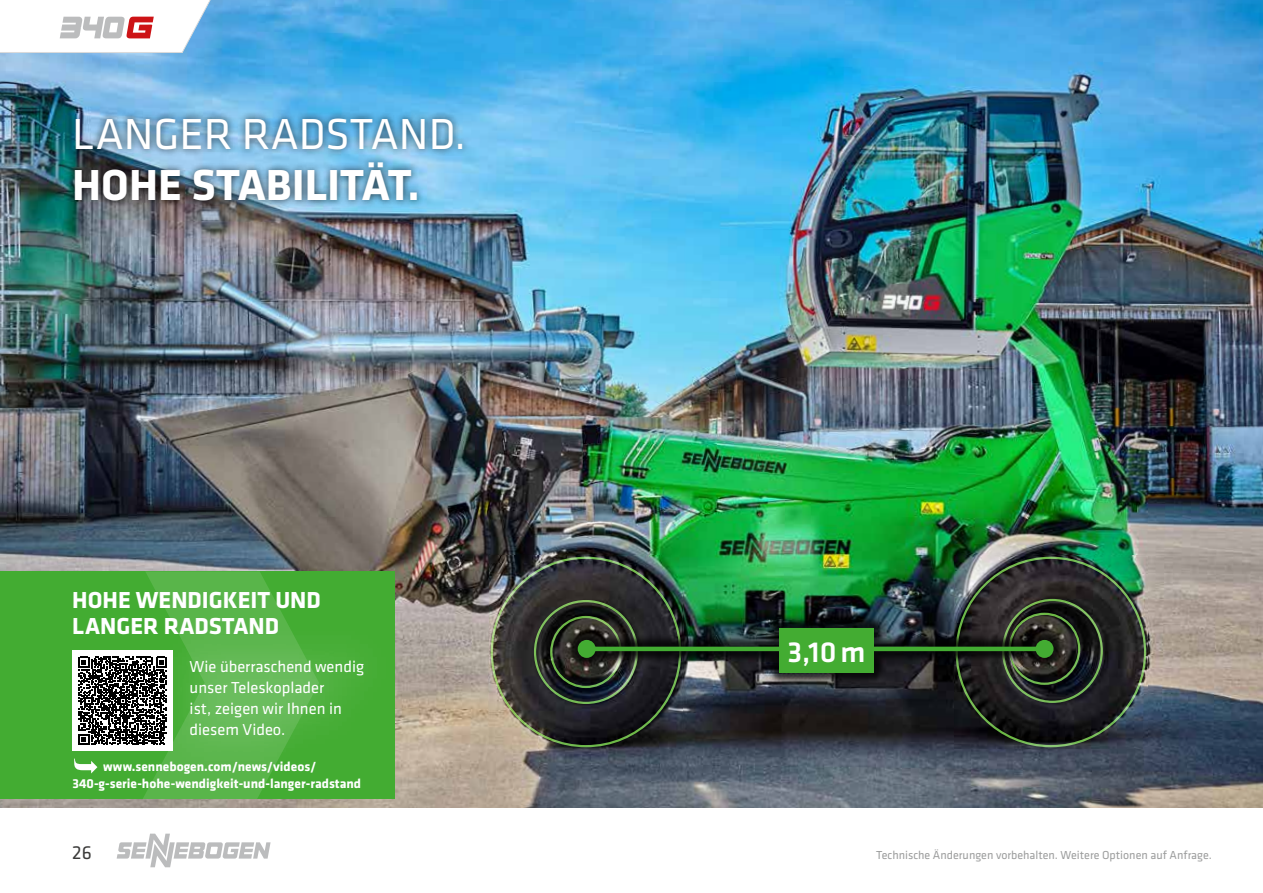
<style>
.page{position:relative;width:1263px;height:893px;background:#fff}
.page>*{position:absolute;margin:0;border:0;box-sizing:border-box;transform-origin:0 0}
.t1{font:45px "Klavika Basic";color:#fff}
.t2{font:700 45px "Klavika Basic";color:#fff}
.t3{font:500 30px "Klavika Basic";color:#fff}
.t4{font:700 24px/26.2px "Klavika Basic";color:#fff}
.t5{font:19.5px "Klavika Basic";color:#3b3b3a}
.t6{font:16.5px/21px "Klavika Basic";color:#fff}
.t7{font:700 13.5px/16.8px "Klavika Basic";color:#fff}
.t8{font:12px "Klavika Basic";color:#9c9d9d}
</style>
<div class="page">
<svg style="left:117px;top:834px;width:154px;height:33px"></svg>
<img style="left:0;top:0;width:1263px;height:808px">
<div style="left:0;top:571px;width:394px;height:228px;background:#43ac32"></div>
<div style="left:565px;top:615px;width:501px;height:71px;background:#000;opacity:.75"></div>
<hr style="left:587px;top:647px;width:457px;height:4px;background:#43ac32">
<div style="left:578px;top:640px;width:18px;height:18px;background:#43ac32;border-radius:50%"></div>
<div style="left:1035px;top:640px;width:18px;height:18px;background:#43ac32;border-radius:50%"></div>
<div style="left:779px;top:628px;width:94px;height:45px;background:#43ac32"></div>
<div style="left:67px;top:110px;width:403px;height:98px;background:#000;opacity:.75"></div>
<div style="left:155px;top:625px;width:243px;height:147px;background:#fff;opacity:.75"></div>
<svg style="left:74px;top:571px;width:245px;height:228px"></svg>
<svg style="left:0;top:0;width:219px;height:54px"></svg>
<h1 class="t1" style="left:72px;top:104px;width:395px">LANGER RADSTAND.</h1>
<h1 class="t2" style="left:72px;top:152px;width:349px">HOHE STABILITÄT.</h1>
<h3 class="t4" style="left:72px;top:585px;width:250px">HOHE WENDIGKEIT UND<br>LANGER RADSTAND</h3>
<p class="t6" style="left:190px;top:655px;width:176px">Wie überraschend wendig unser Teleskoplader<br>ist, zeigen wir Ihnen in diesem Video.</p>
<p class="t7" style="left:72px;top:757px;width:290px;text-indent:31px">www.sennebogen.com/news/videos/<br>340-g-serie-hohe-wendigkeit-und-langer-radstand</p>
<h3 class="t5" style="left:72px;top:839px;width:21px">26</h3>
<h2 class="t3" style="left:787px;top:631px;width:79px">3,10m</h2>
<p class="t8" style="left:876px;top:847px;width:337px">Technische Änderungen vorbehalten. Weitere Optionen auf Anfrage.</p>
</div>
